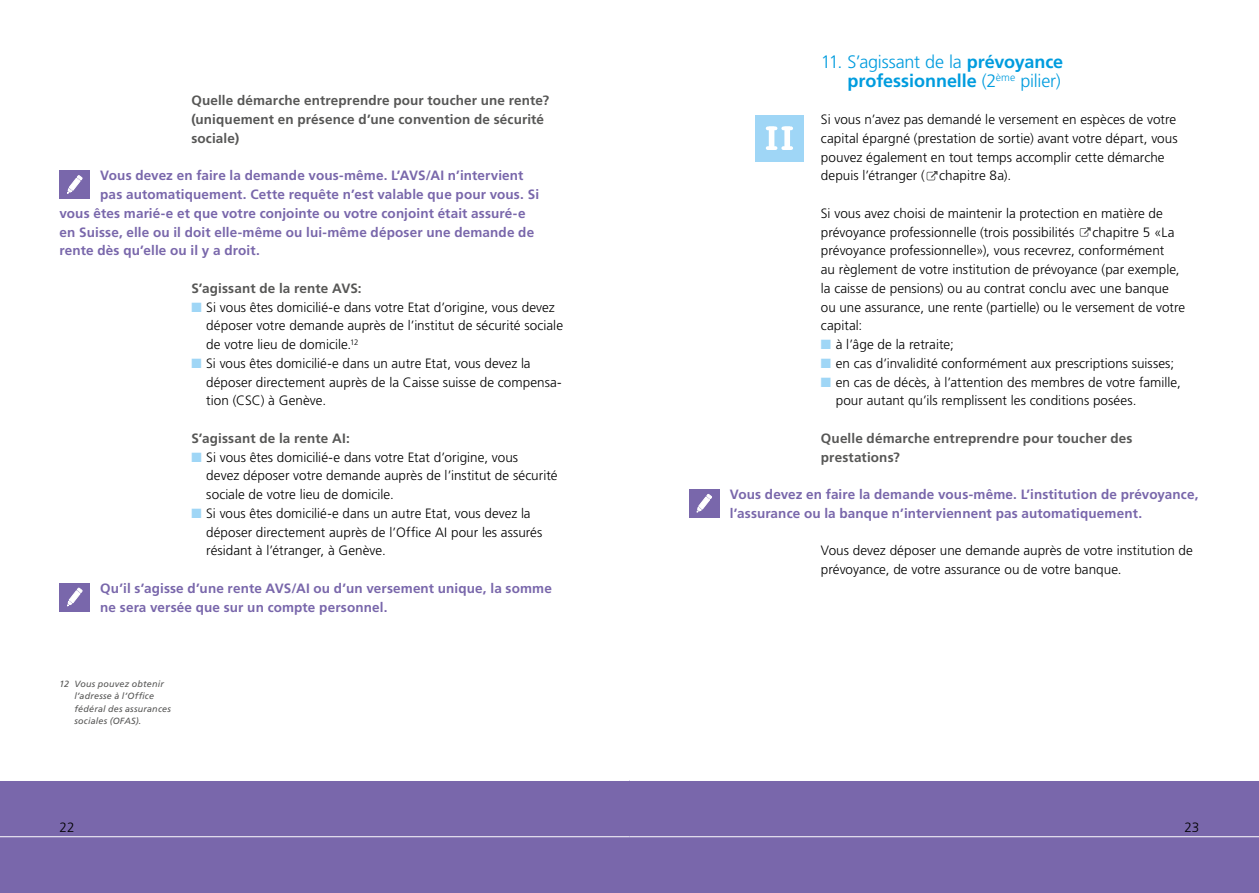
<style>
.page{position:relative;width:1259px;height:893px;background:#fff}
.page>*{position:absolute;margin:0;border:0;box-sizing:border-box;transform-origin:0 0}
.t1{font:300 18px/18.8px "Frutiger LT Std";letter-spacing:-.01em;color:#009cde;text-align:right}
.t2{font:300 13.5px/18.8px "Frutiger LT Std";color:#000}
.t3{font:700 13.5px/18.8px "Frutiger LT Std";letter-spacing:.01em;color:#7967ab}
.t4{font:700 13.5px/18.8px "Frutiger LT Std";letter-spacing:.01em;color:#575756}
.t5{font:italic 9px/12.5px "Frutiger LT Std";letter-spacing:.02em;color:#575756}
.s1{color:#9fd6f6}
.s2{font-weight:700}
</style>
<div class="page">
<div style="left:0;top:780px;width:629px;height:113px;background:#7967ab"></div>
<div style="left:629px;top:780px;width:630px;height:113px;background:#7967ab"></div>
<hr style="left:0;top:780px;width:629px;height:1px;background:#fff">
<hr style="left:0;top:836px;width:629px;height:1px;background:#fff">
<hr style="left:629px;top:780px;width:630px;height:1px;background:#fff">
<hr style="left:629px;top:836px;width:630px;height:1px;background:#fff">
<div style="left:755px;top:115px;width:49px;height:47px;background:#9fd6f6"></div>
<div style="left:784px;top:126px;width:6px;height:24px;background:#fff"></div>
<svg style="left:783px;top:126px;width:8px;height:4px"></svg>
<div style="left:769px;top:126px;width:5px;height:24px;background:#fff"></div>
<svg style="left:767px;top:126px;width:8px;height:4px"></svg>
<svg style="left:767px;top:146px;width:8px;height:4px"></svg>
<div style="left:60px;top:170px;width:30px;height:29px;background:#7967ab"></div>
<svg style="left:67px;top:175px;width:15px;height:19px"></svg>
<div style="left:60px;top:583px;width:30px;height:28px;background:#7967ab"></div>
<svg style="left:67px;top:587px;width:15px;height:20px"></svg>
<svg style="left:926px;top:171px;width:11px;height:9px"></svg>
<svg style="left:1079px;top:227px;width:11px;height:10px"></svg>
<div style="left:689px;top:489px;width:30px;height:29px;background:#7967ab"></div>
<svg style="left:696px;top:494px;width:16px;height:19px"></svg>
<p class="t4" style="left:191px;top:91px;width:359px">Quelle démarche entreprendre pour toucher une rente? (uniquement en présence d’une convention de sécurité sociale)</p>
<p class="t3" style="left:100px;top:166px;width:425px">Vous devez en faire la demande vous-même. L’AVS/AI n’intervient</p>
<p class="t3" style="left:100px;top:185px;width:440px">pas automatiquement. Cette requête n’est valable que pour vous. Si</p>
<p class="t3" style="left:60px;top:204px;width:467px">vous êtes marié-e et que votre conjointe ou votre conjoint était assuré-e</p>
<p class="t3" style="left:60px;top:223px;width:476px">en Suisse, elle ou il doit elle-même ou lui-même déposer une demande de</p>
<p class="t3" style="left:60px;top:241px;width:202px">rente dès qu’elle ou il y a droit.</p>
<p class="t4" style="left:191px;top:279px;width:172px">S’agissant de la rente AVS:</p>
<p class="t2" style="left:206px;top:298px;width:358px;text-indent:-15px"><span class="s1">■</span> Si vous êtes domicilié-e dans votre Etat d’origine, vous devez déposer votre demande auprès de l’institut de sécurité sociale de votre lieu de domicile.<sup>12</sup></p>
<p class="t2" style="left:206px;top:354px;width:357px;text-indent:-15px"><span class="s1">■</span> Si vous êtes domicilié-e dans un autre Etat, vous devez la déposer directement auprès de la Caisse suisse de compensa&shy;tion (CSC) à Genève.</p>
<p class="t4" style="left:191px;top:429px;width:160px">S’agissant de la rente AI:</p>
<p class="t2" style="left:206px;top:448px;width:353px;text-indent:-15px"><span class="s1">■</span> Si vous êtes domicilié-e dans votre Etat d’origine, vous<br>devez déposer votre demande auprès de l’institut de sécurité sociale de votre lieu de domicile.</p>
<p class="t2" style="left:206px;top:504px;width:338px;text-indent:-15px"><span class="s1">■</span> Si vous êtes domicilié-e dans un autre Etat, vous devez la déposer directement auprès de l’Office AI pour les assurés résidant à l’étranger, à Genève.</p>
<p class="t3" style="left:100px;top:579px;width:453px">Qu’il s’agisse d’une rente AVS/AI ou d’un versement unique, la somme ne sera versée que sur un compte personnel.</p>
<p class="t5" style="left:74px;top:677px;width:98px;text-indent:-15px">12 Vous pouvez obtenir l’adresse à l’Office fédéral des assurances sociales (OFAS).</p>
<h1 class="t1" style="left:821px;top:53px;width:244px">11. S’agissant de la <span class="s2">prévoyance professionnelle</span> (2<sup>ème</sup> pilier)</h1>
<p class="t2" style="left:821px;top:110px;width:358px">Si vous n’avez pas demandé le versement en espèces de votre capital épargné (prestation de sortie) avant votre départ, vous pouvez également en tout temps accomplir cette démarche depuis l’étranger ( chapitre 8a).</p>
<p class="t2" style="left:821px;top:204px;width:344px">Si vous avez choisi de maintenir la protection en matière de prévoyance professionnelle (trois possibilités</p>
<p class="t2" style="left:821px;top:223px;width:366px;text-indent:271px">chapitre 5 «La prévoyance professionnelle»), vous recevrez, conformément<br>au règlement de votre institution de prévoyance (par exemple, la caisse de pensions) ou au contrat conclu avec une banque ou une assurance, une rente (partielle) ou le versement de votre capital:</p>
<p class="t2" style="left:821px;top:335px;width:134px"><span class="s1">■</span> à l’âge de la retraite;</p>
<p class="t2" style="left:821px;top:354px;width:355px"><span class="s1">■</span> en cas d’invalidité conformément aux prescriptions suisses;</p>
<p class="t2" style="left:836px;top:373px;width:346px;text-indent:-15px"><span class="s1">■</span> en cas de décès, à l’attention des membres de votre famille, pour autant qu’ils remplissent les conditions posées.</p>
<p class="t4" style="left:821px;top:429px;width:313px">Quelle démarche entreprendre pour toucher des prestations?</p>
<p class="t3" style="left:730px;top:485px;width:470px">Vous devez en faire la demande vous-même. L’institution de prévoyance, l’assurance ou la banque n’interviennent pas automatiquement.</p>
<p class="t2" style="left:821px;top:542px;width:373px">Vous devez déposer une demande auprès de votre institution de prévoyance, de votre assurance ou de votre banque.</p>
<p class="t2" style="left:60px;top:818px;width:16px">22</p>
<p class="t2" style="left:1184px;top:818px;width:16px">23</p>
</div>
